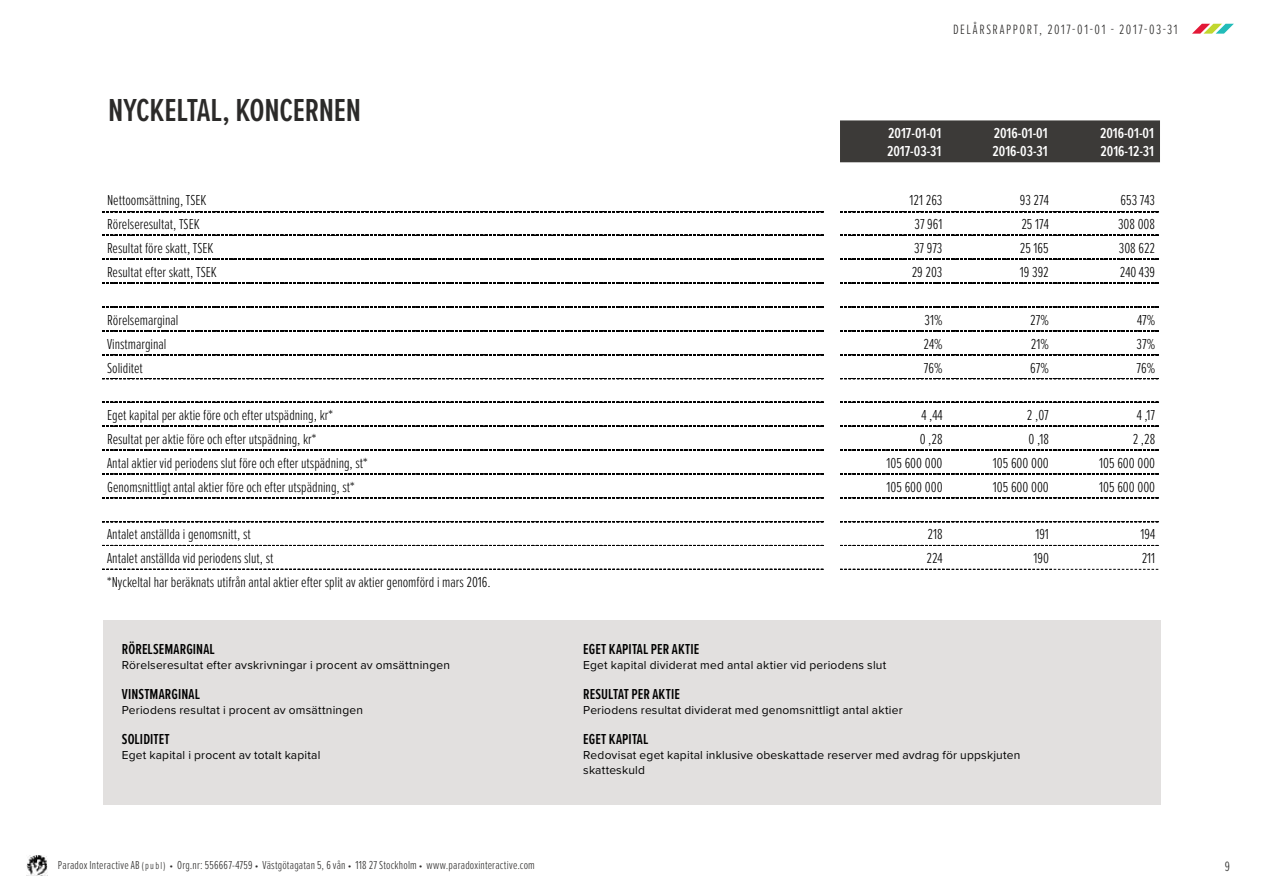
<style>
.page{position:relative;width:1263px;height:893px;background:#fff}
.page>*{position:absolute;margin:0;border:0;box-sizing:border-box;transform-origin:0 0}
.t1{font:600 33px "Proxima Nova Ex Cn";letter-spacing:-.005em;color:#2b2a29}
.t2{font:300 15px "Proxima Nova Ex Cn";color:#000}
.t3{font:600 15px "Proxima Nova Ex Cn";letter-spacing:.005em;color:#000}
.t4{font:600 15px/18px "Proxima Nova Ex Cn";color:#fff}
.t5{font:300 13.95px "Proxima Nova Ex Cn";letter-spacing:.115em;color:#2b2a29}
.t6{font:12px/15px "Proxima Nova";letter-spacing:.015em;color:#000}
.t7{font:300 12px "Proxima Nova Ex Cn";letter-spacing:.015em;color:#2b2a29}
.s1{font-size:10.5px}
</style>
<div class="page">
<svg style="left:1192px;top:24px;width:42px;height:10px"></svg>
<img style="left:26px;top:855px;width:21px;height:20px">
<div style="left:103px;top:620px;width:1058px;height:185px;background:#e2e0df"></div>
<div style="left:840px;top:120px;width:320px;height:42px;background:#3c3a38"></div>
<svg style="left:102px;top:211px;width:722px;height:1px"></svg>
<svg style="left:840px;top:211px;width:319px;height:1px"></svg>
<svg style="left:102px;top:235px;width:722px;height:1px"></svg>
<svg style="left:840px;top:235px;width:319px;height:1px"></svg>
<svg style="left:102px;top:259px;width:722px;height:1px"></svg>
<svg style="left:840px;top:259px;width:319px;height:1px"></svg>
<svg style="left:102px;top:283px;width:722px;height:1px"></svg>
<svg style="left:840px;top:283px;width:319px;height:1px"></svg>
<svg style="left:102px;top:307px;width:722px;height:1px"></svg>
<svg style="left:840px;top:307px;width:319px;height:1px"></svg>
<svg style="left:102px;top:331px;width:722px;height:1px"></svg>
<svg style="left:840px;top:331px;width:319px;height:1px"></svg>
<svg style="left:102px;top:354px;width:722px;height:1px"></svg>
<svg style="left:840px;top:354px;width:319px;height:1px"></svg>
<svg style="left:102px;top:378px;width:722px;height:1px"></svg>
<svg style="left:840px;top:378px;width:319px;height:1px"></svg>
<svg style="left:102px;top:402px;width:722px;height:1px"></svg>
<svg style="left:840px;top:402px;width:319px;height:1px"></svg>
<svg style="left:102px;top:426px;width:722px;height:1px"></svg>
<svg style="left:840px;top:426px;width:319px;height:1px"></svg>
<svg style="left:102px;top:450px;width:722px;height:1px"></svg>
<svg style="left:840px;top:450px;width:319px;height:1px"></svg>
<svg style="left:102px;top:474px;width:722px;height:1px"></svg>
<svg style="left:840px;top:474px;width:319px;height:1px"></svg>
<svg style="left:102px;top:497px;width:722px;height:1px"></svg>
<svg style="left:840px;top:497px;width:319px;height:1px"></svg>
<svg style="left:102px;top:521px;width:722px;height:1px"></svg>
<svg style="left:840px;top:521px;width:319px;height:1px"></svg>
<svg style="left:102px;top:545px;width:722px;height:1px"></svg>
<svg style="left:840px;top:545px;width:319px;height:1px"></svg>
<svg style="left:102px;top:569px;width:722px;height:1px"></svg>
<svg style="left:840px;top:569px;width:319px;height:1px"></svg>
<h1 class="t1" style="left:108px;top:86px;width:255px">NYCKELTAL, KONCERNEN</h1>
<p class="t5" style="left:953px;top:21px;width:226px">DELÅRSRAPPORT, 2017-01-01 - 2017-03-31</p>
<p class="t4" style="left:887px;top:124px;width:56px">2017-01-01<br>2017-03-31</p>
<p class="t4" style="left:992px;top:124px;width:57px">2016-01-01<br>2016-03-31</p>
<p class="t4" style="left:1100px;top:124px;width:55px">2016-01-01<br>2016-12-31</p>
<p class="t2" style="left:107px;top:191px;width:101px">Nettoomsättning, TSEK</p>
<p class="t2" style="left:910px;top:191px;width:34px">121 263</p>
<p class="t2" style="left:1020px;top:191px;width:30px">93 274</p>
<p class="t2" style="left:1120px;top:191px;width:36px">653 743</p>
<p class="t2" style="left:107px;top:215px;width:94px">Rörelseresultat, TSEK</p>
<p class="t2" style="left:914px;top:215px;width:29px">37 961</p>
<p class="t2" style="left:1021px;top:215px;width:29px">25 174</p>
<p class="t2" style="left:1118px;top:215px;width:39px">308 008</p>
<p class="t2" style="left:107px;top:239px;width:108px">Resultat före skatt, TSEK</p>
<p class="t2" style="left:914px;top:239px;width:30px">37 973</p>
<p class="t2" style="left:1020px;top:239px;width:30px">25 165</p>
<p class="t2" style="left:1119px;top:239px;width:38px">308 622</p>
<p class="t2" style="left:107px;top:263px;width:111px">Resultat efter skatt, TSEK</p>
<p class="t2" style="left:912px;top:263px;width:32px">29 203</p>
<p class="t2" style="left:1020px;top:263px;width:30px">19 392</p>
<p class="t2" style="left:1120px;top:263px;width:37px">240 439</p>
<p class="t2" style="left:107px;top:311px;width:73px">Rörelsemarginal</p>
<p class="t2" style="left:924px;top:311px;width:19px">31%</p>
<p class="t2" style="left:1030px;top:311px;width:20px">27%</p>
<p class="t2" style="left:1137px;top:311px;width:20px">47%</p>
<p class="t2" style="left:107px;top:335px;width:61px">Vinstmarginal</p>
<p class="t2" style="left:923px;top:335px;width:21px">24%</p>
<p class="t2" style="left:1031px;top:335px;width:19px">21%</p>
<p class="t2" style="left:1136px;top:335px;width:20px">37%</p>
<p class="t2" style="left:107px;top:359px;width:37px">Soliditet</p>
<p class="t2" style="left:924px;top:359px;width:20px">76%</p>
<p class="t2" style="left:1030px;top:359px;width:20px">67%</p>
<p class="t2" style="left:1136px;top:359px;width:20px">76%</p>
<p class="t2" style="left:107px;top:406px;width:227px">Eget kapital per aktie före och efter utspädning, kr*</p>
<p class="t2" style="left:921px;top:406px;width:23px">4 ,44</p>
<p class="t2" style="left:1027px;top:406px;width:23px">2 ,07</p>
<p class="t2" style="left:1137px;top:406px;width:20px">4 ,17</p>
<p class="t2" style="left:107px;top:430px;width:211px">Resultat per aktie före och efter utspädning, kr*</p>
<p class="t2" style="left:920px;top:430px;width:24px">0 ,28</p>
<p class="t2" style="left:1028px;top:430px;width:22px">0 ,18</p>
<p class="t2" style="left:1133px;top:430px;width:24px">2 ,28</p>
<p class="t2" style="left:107px;top:454px;width:262px">Antal aktier vid periodens slut före och efter utspädning, st*</p>
<p class="t2" style="left:886px;top:454px;width:57px">105 600 000</p>
<p class="t2" style="left:993px;top:454px;width:57px">105 600 000</p>
<p class="t2" style="left:1099px;top:454px;width:57px">105 600 000</p>
<p class="t2" style="left:107px;top:478px;width:249px">Genomsnittligt antal aktier före och efter utspädning, st*</p>
<p class="t2" style="left:887px;top:478px;width:57px">105 600 000</p>
<p class="t2" style="left:993px;top:478px;width:57px">105 600 000</p>
<p class="t2" style="left:1099px;top:478px;width:57px">105 600 000</p>
<p class="t2" style="left:107px;top:525px;width:145px">Antalet anställda i genomsnitt, st</p>
<p class="t2" style="left:927px;top:525px;width:17px">218</p>
<p class="t2" style="left:1035px;top:525px;width:15px">191</p>
<p class="t2" style="left:1140px;top:525px;width:16px">194</p>
<p class="t2" style="left:107px;top:549px;width:168px">Antalet anställda vid periodens slut, st</p>
<p class="t2" style="left:926px;top:549px;width:18px">224</p>
<p class="t2" style="left:1033px;top:549px;width:17px">190</p>
<p class="t2" style="left:1142px;top:549px;width:15px">211</p>
<p class="t2" style="left:107px;top:573px;width:385px">*Nyckeltal har beräknats utifrån antal aktier efter split av aktier genomförd i mars 2016.</p>
<p class="t3" style="left:122px;top:638px;width:95px">RÖRELSEMARGINAL</p>
<p class="t6" style="left:122px;top:656px;width:330px">Rörelseresultat efter avskrivningar i procent av omsättningen</p>
<p class="t3" style="left:122px;top:683px;width:80px">VINSTMARGINAL</p>
<p class="t6" style="left:122px;top:701px;width:243px">Periodens resultat i procent av omsättningen</p>
<p class="t3" style="left:122px;top:728px;width:49px">SOLIDITET</p>
<p class="t6" style="left:122px;top:746px;width:200px">Eget kapital i procent av totalt kapital</p>
<p class="t3" style="left:583px;top:638px;width:117px">EGET KAPITAL PER AKTIE</p>
<p class="t6" style="left:583px;top:656px;width:305px">Eget kapital dividerat med antal aktier vid periodens slut</p>
<p class="t3" style="left:583px;top:683px;width:98px">RESULTAT PER AKTIE</p>
<p class="t6" style="left:583px;top:701px;width:321px">Periodens resultat dividerat med genomsnittligt antal aktier</p>
<p class="t3" style="left:583px;top:728px;width:67px">EGET KAPITAL</p>
<p class="t6" style="left:583px;top:746px;width:439px">Redovisat eget kapital inklusive obeskattade reserver med avdrag för uppskjuten skatteskuld</p>
<p class="t7" style="left:58px;top:858px;width:478px">Paradox Interactive AB <span class="s1">(publ) •</span> Org.nr: 556667-4759 <span class="s1">•</span> Västgötagatan 5, 6 vån <span class="s1">•</span> 118 27 Stockholm <span class="s1">•</span> www.paradoxinteractive.com</p>
<p class="t5" style="left:1225px;top:858px;width:7px">9</p>
</div>
